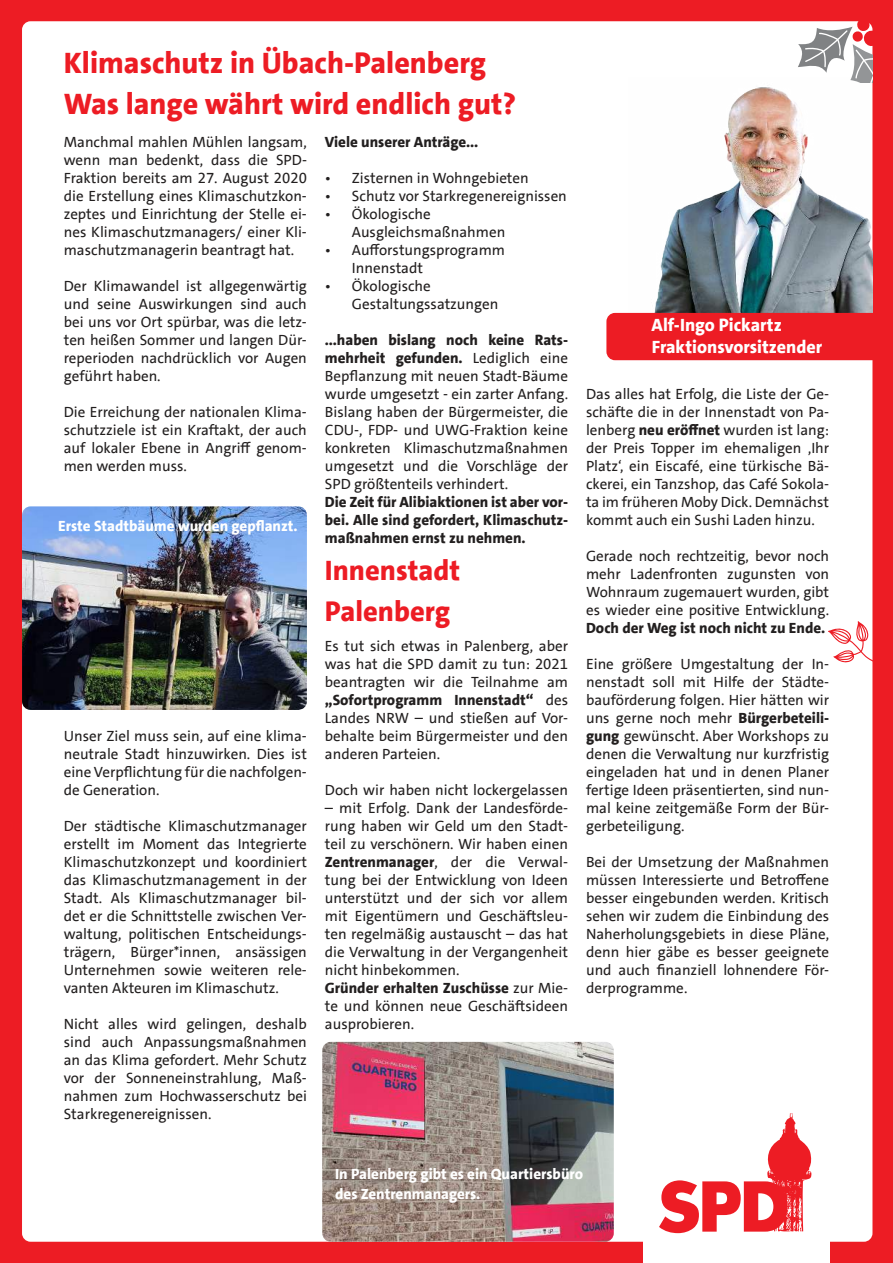
<style>
.page{position:relative;width:893px;height:1263px;background:#ed1c24}
.page>*{position:absolute;margin:0;border:0;box-sizing:border-box;transform-origin:0 0}
.t1{font:800 30px/40.5px "SPD The Sans";color:#ed1c24}
.t2{font:800 28.5px/40.5px "SPD The Sans";color:#ed1c24}
.t3{font:800 18px/21.6px "SPD The Sans";color:#fff}
.t4{font:15px/18px "SPD The Sans";color:#221f1f;text-align:justify}
.t5{font:800 15px/18px "SPD The Sans";color:#221f1f;text-align:justify}
.t6{font:800 15px/20.2px "SPD The Sans";color:#fff}
.s1{font-weight:800}
</style>
<div class="page">
<div style="left:22px;top:21px;width:850px;height:1221px;background:#fff;border-radius:9px"></div>
<div style="left:643px;top:1097px;width:186px;height:166px;background:#fff"></div>
<svg style="left:659px;top:1113px;width:153px;height:120px"></svg>
<img style="left:629px;top:82px;width:243px;height:231px">
<svg style="left:828px;top:621px;width:45px;height:45px"></svg>
<img style="left:22px;top:506px;width:285px;height:204px">
<svg style="left:798px;top:21px;width:74px;height:61px"></svg>
<div style="left:606px;top:313px;width:266px;height:47px;background:#ed1c24"></div>
<img style="left:322px;top:1042px;width:292px;height:200px">
<h1 class="t1" style="left:64px;top:43px;width:454px">Klimaschutz in Übach-Palenberg<br>Was lange währt wird endlich gut?</h1>
<p class="t4" style="left:64px;top:134px;width:245px">Manchmal mahlen Mühlen langsam, wenn man bedenkt, dass die SPD-Fraktion bereits am 27. August 2020 die Erstellung eines Klimaschutzkon&shy;zeptes und Einrichtung der Stelle ei&shy;nes Klimaschutzmanagers/ einer Kli&shy;maschutzmanagerin beantragt hat.</p>
<p class="t4" style="left:64px;top:278px;width:245px">Der Klimawandel ist allgegenwärtig und seine Auswirkungen sind auch bei uns vor Ort spürbar, was die letz&shy;ten heißen Sommer und langen Dür&shy;reperioden nachdrücklich vor Augen geführt haben.</p>
<p class="t4" style="left:64px;top:404px;width:245px">Die Erreichung der nationalen Klima&shy;schutzziele ist ein Kraftakt, der auch auf lokaler Ebene in Angriff genom&shy;men werden muss.</p>
<p class="t5" style="left:325px;top:133px;width:155px">Viele unserer Anträge...</p>
<p class="t4" style="left:325px;top:170px;width:205px">• Zisternen in Wohngebieten</p>
<p class="t4" style="left:325px;top:188px;width:243px">• Schutz vor Starkregenereignissen</p>
<p class="t4" style="left:352px;top:206px;width:155px;text-indent:-27px">• Ökologische<br>Ausgleichsmaßnahmen</p>
<p class="t4" style="left:352px;top:242px;width:155px;text-indent:-27px">• Aufforstungsprogramm<br>Innenstadt</p>
<p class="t4" style="left:352px;top:278px;width:148px;text-indent:-27px">• Ökologische<br>Gestaltungssatzungen</p>
<p class="t4" style="left:325px;top:332px;width:245px"><span class="s1">...haben bislang noch keine Rats&shy;mehrheit gefunden.</span> Lediglich eine Bepflanzung mit neuen Stadt-Bäume wurde umgesetzt - ein zarter Anfang.<br>Bislang haben der Bürgermeister, die CDU-, FDP- und UWG-Fraktion keine konkreten Klimaschutzmaßnahmen umgesetzt und die Vorschläge der SPD größtenteils verhindert.</p>
<p class="t5" style="left:325px;top:493px;width:245px">Die Zeit für Alibiaktionen ist aber vor&shy;bei. Alle sind gefordert, Klimaschutz&shy;maßnahmen ernst zu nehmen.</p>
<p class="t6" style="left:58px;top:515px;width:241px">Erste Stadtbäume wurden gepflanzt.</p>
<p class="t4" style="left:64px;top:728px;width:245px">Unser Ziel muss sein, auf eine klima&shy;neutrale Stadt hinzuwirken. Dies ist eine Verpflichtung für die nachfolgen&shy;de Generation.</p>
<p class="t4" style="left:64px;top:818px;width:245px">Der städtische Klimaschutzmanager erstellt im Moment das Integrierte Klimaschutzkonzept und koordiniert das Klimaschutzmanagement in der Stadt. Als Klimaschutzmanager bil&shy;det er die Schnittstelle zwischen Ver&shy;waltung, politischen Entscheidungs&shy;trägern, Bürger*innen, ansässigen Unternehmen sowie weiteren rele&shy;vanten Akteuren im Klimaschutz.</p>
<p class="t4" style="left:64px;top:1016px;width:245px">Nicht alles wird gelingen, deshalb sind auch Anpassungsmaßnahmen an das Klima gefordert. Mehr Schutz vor der Sonneneinstrahlung, Maß&shy;nahmen zum Hochwasserschutz bei Starkregenereignissen.</p>
<h2 class="t2" style="left:325px;top:551px;width:137px">Innenstadt<br>Palenberg</h2>
<p class="t4" style="left:325px;top:638px;width:245px">Es tut sich etwas in Palenberg, aber was hat die SPD damit zu tun: 2021 beantragten wir die Teilnahme am <span class="s1">„Sofortprogramm Innenstadt“</span> des Landes NRW – und stießen auf Vor&shy;behalte beim Bürgermeister und den anderen Parteien.</p>
<p class="t4" style="left:325px;top:782px;width:245px">Doch wir haben nicht lockergelassen</p>
<p class="t4" style="left:325px;top:800px;width:245px;text-align:left">– mit Erfolg. Dank der Landesförde&shy;rung haben wir Geld um den Stadt&shy;teil zu verschönern. Wir haben einen<br><span class="s1">Zentrenmanager</span>, der die Verwal&shy;tung bei der Entwicklung von Ideen unterstützt und der sich vor allem mit Eigentümern und Geschäftsleu&shy;ten regelmäßig austauscht – das hat die Verwaltung in der Vergangenheit nicht hinbekommen.<br><span class="s1">Gründer erhalten Zuschüsse</span> zur Mie&shy;te und können neue Geschäftsideen ausprobieren.</p>
<p class="t3" style="left:652px;top:314px;width:172px">Alf-Ingo Pickartz<br>Fraktionsvorsitzender</p>
<p class="t4" style="left:586px;top:386px;width:245px">Das alles hat Erfolg, die Liste der Ge&shy;schäfte die in der Innenstadt von Pa&shy;lenberg <span class="s1">neu eröffnet</span> wurden ist lang: der Preis Topper im ehemaligen ‚Ihr Platz‘, ein Eiscafé, eine türkische Bä&shy;ckerei, ein Tanzshop, das Café Sokola&shy;ta im früheren Moby Dick. Demnächst kommt auch ein Sushi Laden hinzu.</p>
<p class="t4" style="left:586px;top:548px;width:245px">Gerade noch rechtzeitig, bevor noch mehr Ladenfronten zugunsten von Wohnraum zugemauert wurden, gibt es wieder eine positive Entwicklung.</p>
<p class="t5" style="left:586px;top:619px;width:241px">Doch der Weg ist noch nicht zu Ende.</p>
<p class="t4" style="left:586px;top:656px;width:245px">Eine größere Umgestaltung der In&shy;nenstadt soll mit Hilfe der Städte&shy;bauförderung folgen. Hier hätten wir uns gerne noch mehr <span class="s1">Bürgerbeteili&shy;gung</span> gewünscht. Aber Workshops zu denen die Verwaltung nur kurzfristig eingeladen hat und in denen Planer fertige Ideen präsentierten, sind nun&shy;mal keine zeitgemäße Form der Bür&shy;gerbeteiligung.</p>
<p class="t4" style="left:586px;top:854px;width:245px">Bei der Umsetzung der Maßnahmen müssen Interessierte und Betroffene besser eingebunden werden. Kritisch sehen wir zudem die Einbindung des Naherholungsgebiets in diese Pläne, denn hier gäbe es besser geeignete und auch finanziell lohnendere För&shy;derprogramme.</p>
<p class="t6" style="left:335px;top:1164px;width:249px">In Palenberg gibt es ein Quartiersbüro des Zentrenmanagers.</p>
</div>
